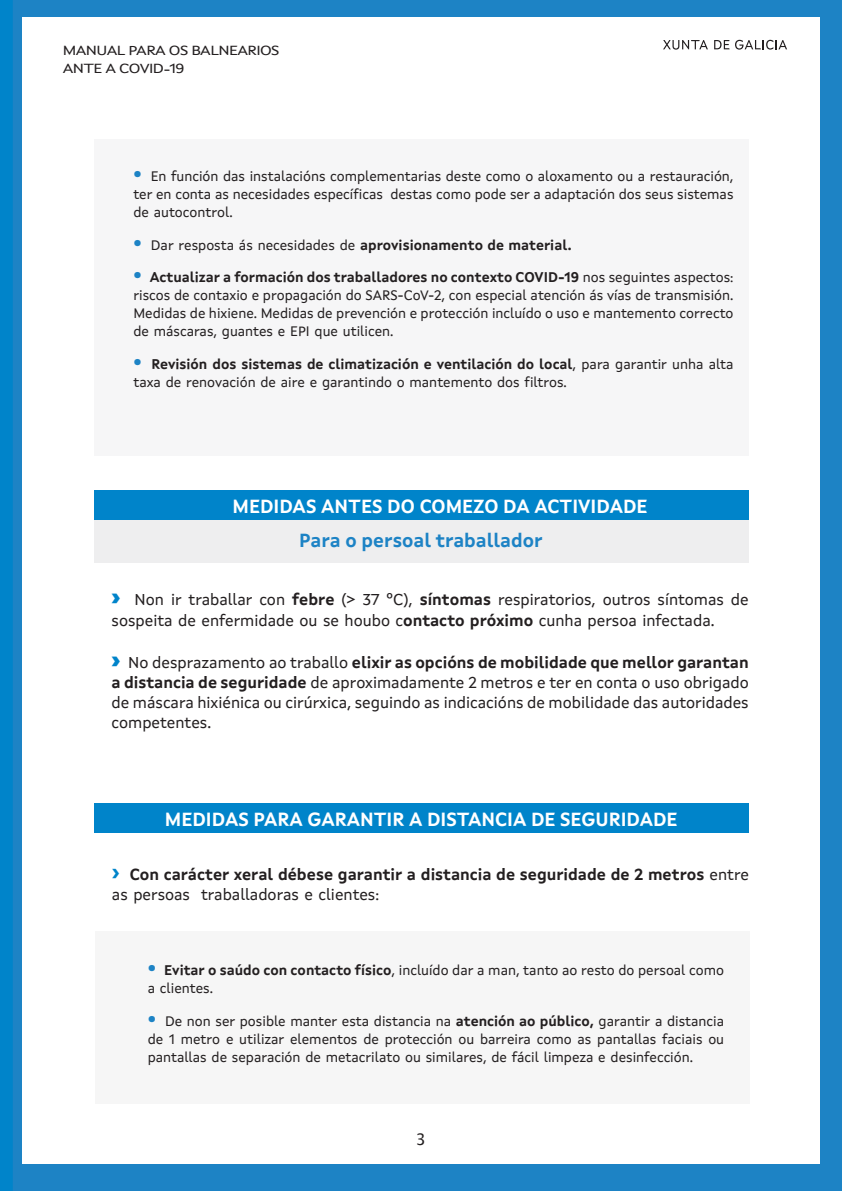
<style>
.page{position:relative;width:842px;height:1191px;background:#fff}
.page>*{position:absolute;margin:0;border:0;box-sizing:border-box;transform-origin:0 0}
.t1{font:700 19px "Xunta Sans";color:#fff}
.t2{font:700 19px "Xunta Sans";color:#1d83c5}
.t3{font:16px/20.2px "Xunta Sans";color:#231f20}
.t4{font:700 16px/20.2px "Xunta Sans";color:#231f20}
.t5{font:16px "Lucida Grande";color:#231f20}
.t6{font:14px/18.2px "Xunta Sans";color:#231f20;text-align:justify}
.t7{font:700 14px "Xunta Sans";color:#231f20}
.t8{font:13.4px/18px "Xunta Sans";letter-spacing:-.04em;color:#231f20;scale:1.19 1}
.s1{font-family:"Montserrat";font-weight:900;font-size:24px;color:#1d83c5}
.s2{font-weight:400}
.s3{font-weight:700}
.s4{font-family:"Montserrat";font-weight:900;font-size:24px;color:#0084ca}
.s5{font-family:"Montserrat";font-size:24px;color:#0084ca}
</style>
<div class="page">
<div style="left:0;top:0;width:841px;height:1191px;background:#1d83c5"></div>
<div style="left:22px;top:17px;width:797px;height:1147px;background:#fff"></div>
<svg style="left:714px;top:40px;width:72px;height:10px"></svg>
<svg style="left:663px;top:40px;width:44px;height:10px"></svg>
<div style="left:0;top:0;width:13px;height:1191px;background:#0084ca"></div>
<div style="left:94px;top:139px;width:654px;height:317px;background:#f6f6f7"></div>
<div style="left:94px;top:490px;width:654px;height:30px;background:#0084ca"></div>
<div style="left:94px;top:521px;width:654px;height:42px;background:#eeeeef"></div>
<div style="left:94px;top:803px;width:654px;height:30px;background:#0084ca"></div>
<div style="left:95px;top:931px;width:654px;height:173px;background:#f6f6f6"></div>
<p class="t8" style="left:63px;top:42px;width:183px">MANUAL PARA OS BALNEARIOS<br>ANTE A COVID-19</p>
<p class="t6" style="left:133px;top:168px;width:601px"><span class="s1">·</span> En función das instalacións complementarias deste como o aloxamento ou a restauración, ter en conta as necesidades específicas destas como pode ser a adaptación dos seus sistemas de autocontrol.</p>
<p class="t7" style="left:133px;top:239px;width:439px"><span class="s1">·</span> <span class="s2">Dar resposta ás necesidades de</span> aprovisionamento de material.</p>
<p class="t6" style="left:133px;top:269px;width:601px"><span class="s1">·</span> <span class="s3">Actualizar a formación dos traballadores no contexto COVID-19</span> nos seguintes aspectos: riscos de contaxio e propagación do SARS-CoV-2, con especial atención ás vías de transmisión.<br>Medidas de hixiene. Medidas de prevención e protección incluído o uso e mantemento correcto de máscaras, guantes e EPI que utilicen.</p>
<p class="t6" style="left:133px;top:356px;width:601px"><span class="s1">·</span> <span class="s3">Revisión dos sistemas de climatización e ventilación do local</span>, para garantir unha alta taxa de renovación de aire e garantindo o mantemento dos filtros.</p>
<h1 class="t1" style="left:232px;top:498px;width:416px">MEDIDAS ANTES DO COMEZO DA ACTIVIDADE</h1>
<h1 class="t2" style="left:299px;top:532px;width:245px">Para o persoal traballador</h1>
<p class="t3" style="left:111px;top:591px;width:638px"><span class="s4">›</span> Non ir traballar con <span class="s3">febre</span> (&gt; 37 ºC), <span class="s3">síntomas</span> respiratorios, outros síntomas de sospeita de enfermidade ou se houbo c<span class="s3">ontacto próximo</span> cunha persoa infectada.</p>
<p class="t3" style="left:111px;top:653px;width:638px;text-align:justify"><span class="s4">›</span> No desprazamento ao traballo <span class="s3">elixir as opcións de mobilidade que mellor garantan a distancia de seguridade</span> de aproximadamente 2 metros e ter en conta o uso obrigado de máscara hixiénica ou cirúrxica, seguindo as indicacións de mobilidade das autoridades competentes.</p>
<h1 class="t1" style="left:165px;top:811px;width:514px">MEDIDAS PARA GARANTIR A DISTANCIA DE SEGURIDADE</h1>
<p class="t4" style="left:112px;top:865px;width:638px"><span class="s5">›</span> Con carácter xeral débese garantir a distancia de seguridade de 2 metros <span class="s2">entre as persoas traballadoras e clientes:</span></p>
<p class="t6" style="left:148px;top:962px;width:578px"><span class="s1">·</span> <span class="s3">Evitar o saúdo con contacto físico</span>, incluído dar a man, tanto ao resto do persoal como a clientes.</p>
<p class="t6" style="left:148px;top:1012px;width:578px"><span class="s1">·</span> De non ser posible manter esta distancia na <span class="s3">atención ao público,</span> garantir a distancia de 1 metro e utilizar elementos de protección ou barreira como as pantallas faciais ou pantallas de separación de metacrilato ou similares, de fácil limpeza e desinfección.</p>
<p class="t5" style="left:416px;top:1132px;width:12px">3</p>
</div>
